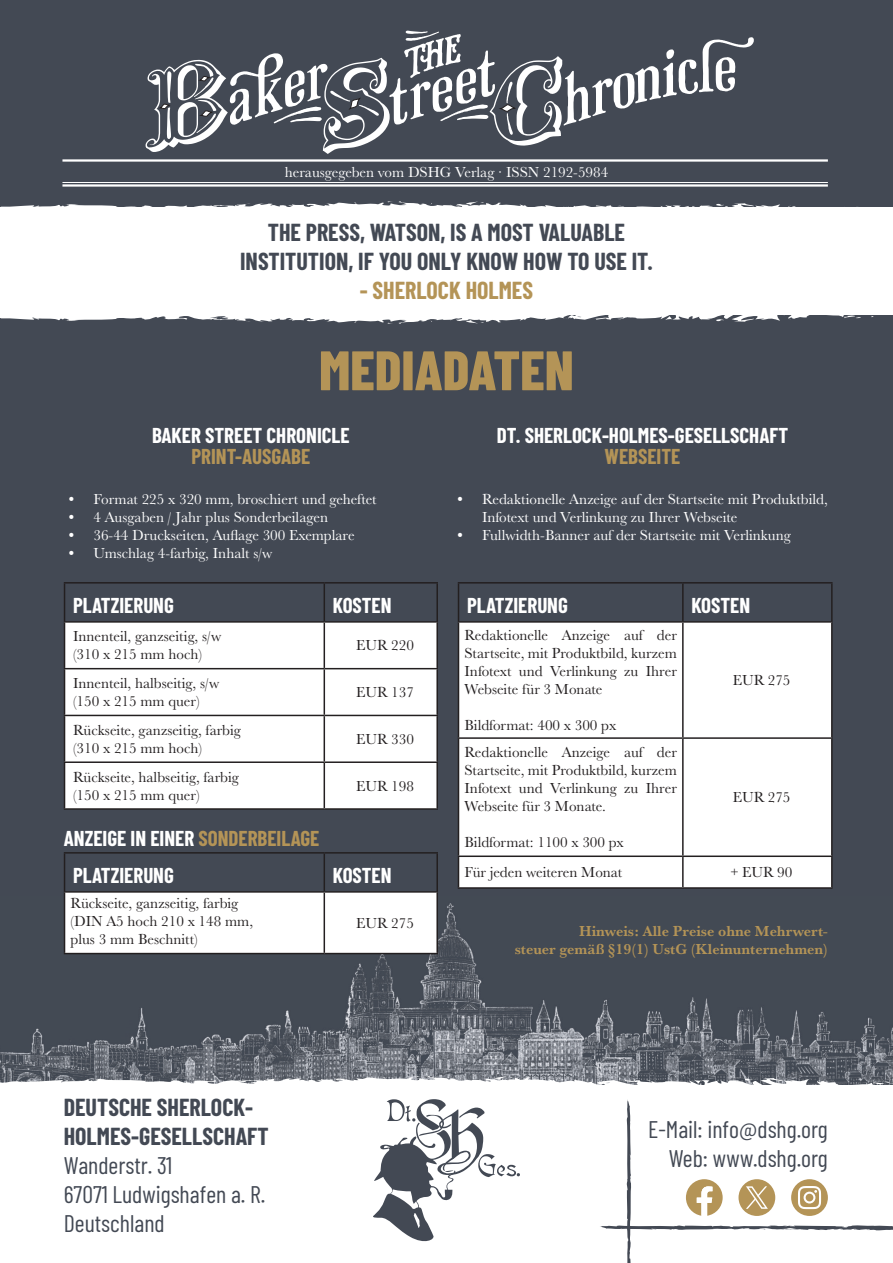
<style>
.page{position:relative;width:893px;height:1263px;background:#434954}
.page>*{position:absolute;margin:0;border:0;box-sizing:border-box;transform-origin:0 0}
.t1{font:800 55.5px "Barlow Condensed";color:#b49457}
.t2{font:700 24px/28.8px "Barlow Condensed";color:#434954}
.t3{font:24px/28.8px "Barlow Condensed";color:#434954;text-align:right}
.t4{font:700 24px "Barlow Condensed";color:#b49457}
.t5{font:700 21px/36.8px "Barlow Condensed";color:#fff}
.t6{font:700 21px "Barlow Condensed";color:#b49457}
.t7{font:15px/18px "Baskerville URW";color:#231f20}
.t8{font:15px/18px "Baskerville URW";color:#fff}
.t9{font:700 15px/18px "Baskerville URW";color:#b49457;text-align:right}
.s1{color:#b49457}
</style>
<div class="page">
<div style="left:0;top:207px;width:893px;height:108px;background:#fff"></div>
<img style="left:0;top:896px;width:893px;height:180px">
<hr style="left:62px;top:182px;width:766px;height:1px;background:#fff">
<hr style="left:62px;top:184px;width:766px;height:3px;background:#fff">
<hr style="left:62px;top:159px;width:766px;height:3px;background:#fff">
<svg style="left:0;top:315px;width:874px;height:9px"></svg>
<svg style="left:0;top:201px;width:858px;height:6px"></svg>
<svg style="left:146px;top:31px;width:608px;height:123px"></svg>
<svg style="left:65px;top:584px;width:259px;height:37px"></svg>
<div style="left:65px;top:623px;width:371px;height:185px;background:#fff"></div>
<hr style="left:64px;top:623px;width:1px;height:45px;background:#231f20">
<hr style="left:324px;top:623px;width:1px;height:45px;background:#231f20">
<hr style="left:436px;top:623px;width:2px;height:45px;background:#231f20">
<hr style="left:64px;top:668px;width:260px;height:1px;background:#231f20">
<hr style="left:64px;top:669px;width:1px;height:46px;background:#231f20">
<hr style="left:324px;top:668px;width:114px;height:1px;background:#231f20">
<hr style="left:324px;top:669px;width:1px;height:46px;background:#231f20">
<hr style="left:436px;top:669px;width:2px;height:46px;background:#231f20">
<hr style="left:64px;top:715px;width:260px;height:1px;background:#231f20">
<hr style="left:64px;top:716px;width:1px;height:45px;background:#231f20">
<hr style="left:324px;top:715px;width:114px;height:1px;background:#231f20">
<hr style="left:324px;top:716px;width:1px;height:45px;background:#231f20">
<hr style="left:436px;top:716px;width:2px;height:45px;background:#231f20">
<hr style="left:64px;top:761px;width:260px;height:2px;background:#231f20">
<hr style="left:64px;top:763px;width:1px;height:45px;background:#231f20">
<hr style="left:324px;top:761px;width:114px;height:2px;background:#231f20">
<hr style="left:324px;top:763px;width:1px;height:45px;background:#231f20">
<hr style="left:436px;top:763px;width:2px;height:45px;background:#231f20">
<hr style="left:64px;top:808px;width:260px;height:2px;background:#231f20">
<hr style="left:324px;top:808px;width:114px;height:2px;background:#231f20">
<hr style="left:64px;top:582px;width:260px;height:2px;background:#231f20">
<hr style="left:64px;top:584px;width:1px;height:37px;background:#231f20">
<hr style="left:324px;top:582px;width:114px;height:2px;background:#231f20">
<hr style="left:324px;top:584px;width:1px;height:37px;background:#231f20">
<hr style="left:436px;top:584px;width:2px;height:37px;background:#231f20">
<hr style="left:64px;top:621px;width:260px;height:2px;background:#231f20">
<hr style="left:324px;top:621px;width:114px;height:2px;background:#231f20">
<svg style="left:65px;top:854px;width:371px;height:99px"></svg>
<hr style="left:64px;top:893px;width:1px;height:60px;background:#231f20">
<hr style="left:324px;top:893px;width:1px;height:60px;background:#231f20">
<hr style="left:436px;top:893px;width:2px;height:60px;background:#231f20">
<hr style="left:64px;top:953px;width:260px;height:1px;background:#231f20">
<hr style="left:324px;top:953px;width:114px;height:1px;background:#231f20">
<hr style="left:64px;top:852px;width:260px;height:2px;background:#231f20">
<hr style="left:64px;top:854px;width:1px;height:37px;background:#231f20">
<hr style="left:324px;top:852px;width:114px;height:2px;background:#231f20">
<hr style="left:324px;top:854px;width:1px;height:37px;background:#231f20">
<hr style="left:436px;top:854px;width:2px;height:37px;background:#231f20">
<hr style="left:64px;top:891px;width:260px;height:2px;background:#231f20">
<hr style="left:324px;top:891px;width:114px;height:2px;background:#231f20">
<div style="left:459px;top:623px;width:372px;height:264px;background:#fff"></div>
<hr style="left:458px;top:623px;width:1px;height:114px;background:#231f20">
<hr style="left:682px;top:623px;width:2px;height:114px;background:#231f20">
<hr style="left:831px;top:623px;width:2px;height:114px;background:#231f20">
<hr style="left:458px;top:737px;width:225px;height:2px;background:#231f20">
<hr style="left:458px;top:739px;width:1px;height:116px;background:#231f20">
<hr style="left:683px;top:737px;width:150px;height:2px;background:#231f20">
<hr style="left:682px;top:739px;width:2px;height:116px;background:#231f20">
<hr style="left:831px;top:739px;width:2px;height:116px;background:#231f20">
<hr style="left:458px;top:855px;width:225px;height:2px;background:#231f20">
<hr style="left:458px;top:857px;width:1px;height:30px;background:#231f20">
<hr style="left:683px;top:855px;width:150px;height:2px;background:#231f20">
<hr style="left:682px;top:857px;width:2px;height:30px;background:#231f20">
<hr style="left:831px;top:857px;width:2px;height:30px;background:#231f20">
<hr style="left:458px;top:887px;width:225px;height:2px;background:#231f20">
<hr style="left:683px;top:887px;width:150px;height:2px;background:#231f20">
<hr style="left:458px;top:582px;width:225px;height:2px;background:#231f20">
<hr style="left:458px;top:584px;width:1px;height:37px;background:#231f20">
<hr style="left:683px;top:582px;width:150px;height:2px;background:#231f20">
<hr style="left:682px;top:584px;width:2px;height:37px;background:#231f20">
<hr style="left:831px;top:584px;width:2px;height:37px;background:#231f20">
<hr style="left:458px;top:621px;width:225px;height:2px;background:#231f20">
<hr style="left:683px;top:621px;width:150px;height:2px;background:#231f20">
<svg style="left:0;top:1076px;width:893px;height:187px;background:#f1f1f1"></svg>
<p class="t8" style="left:285px;top:162px;width:325px">herausgegeben vom DSHG Verlag · ISSN 2192-5984</p>
<h2 class="t2" style="left:240px;top:217px;width:414px;text-align:center">THE PRESS, WATSON, IS A MOST VALUABLE<br>INSTITUTION, IF YOU ONLY KNOW HOW TO USE IT.</h2>
<h2 class="t4" style="left:360px;top:273px;width:175px">- SHERLOCK HOLMES</h2>
<h1 class="t1" style="left:319px;top:331px;width:256px">MEDIADATEN</h1>
<h3 class="t5" style="left:152px;top:416px;width:199px">BAKER STREET CHRONICLE</h3>
<h3 class="t6" style="left:191px;top:441px;width:120px">PRINT-AUSGABE</h3>
<p class="t8" style="left:67px;top:490px;width:311px">• Format 225 x 320 mm, broschiert und geheftet</p>
<p class="t8" style="left:67px;top:508px;width:263px">• 4 Ausgaben / Jahr plus Sonderbeilagen</p>
<p class="t8" style="left:67px;top:526px;width:290px">• 36-44 Druckseiten, Auflage 300 Exemplare</p>
<p class="t8" style="left:67px;top:544px;width:207px">• Umschlag 4-farbig, Inhalt s/w</p>
<h3 class="t5" style="left:73px;top:586px;width:102px">PLATZIERUNG</h3>
<h3 class="t5" style="left:333px;top:586px;width:60px">KOSTEN</h3>
<p class="t7" style="left:73px;top:627px;width:150px">Innenteil, ganzseitig, s/w (310 x 215 mm hoch)</p>
<p class="t7" style="left:356px;top:636px;width:59px">EUR 220</p>
<p class="t7" style="left:73px;top:674px;width:148px">Innenteil, halbseitig, s/w (150 x 215 mm quer)</p>
<p class="t7" style="left:356px;top:683px;width:59px">EUR 137</p>
<p class="t7" style="left:73px;top:720px;width:169px">Rückseite, ganzseitig, farbig (310 x 215 mm hoch)</p>
<p class="t7" style="left:356px;top:729px;width:59px">EUR 330</p>
<p class="t7" style="left:73px;top:767px;width:167px">Rückseite, halbseitig, farbig (150 x 215 mm quer)</p>
<p class="t7" style="left:356px;top:776px;width:59px">EUR 198</p>
<h3 class="t5" style="left:73px;top:819px;width:248px;text-indent:-9px">ANZEIGE IN EINER <span class="s1">SONDERBEILAGE<br></span>PLATZIERUNG</h3>
<h3 class="t5" style="left:497px;top:416px;width:293px">DT. SHERLOCK-HOLMES-GESELLSCHAFT</h3>
<h3 class="t6" style="left:605px;top:441px;width:77px">WEBSEITE</h3>
<p class="t8" style="left:482px;top:490px;width:347px;text-indent:-27px">• Redaktionelle Anzeige auf der Startseite mit Produktbild,<br>Infotext und Verlinkung zu Ihrer Webseite</p>
<p class="t8" style="left:455px;top:526px;width:337px">• Fullwidth-Banner auf der Startseite mit Verlinkung</p>
<h3 class="t5" style="left:467px;top:586px;width:102px">PLATZIERUNG</h3>
<h3 class="t5" style="left:691px;top:586px;width:60px">KOSTEN</h3>
<p class="t7" style="left:464px;top:626px;width:214px;text-align:justify">Redaktionelle Anzeige auf der Startseite, mit Produktbild, kurzem Infotext und Verlinkung zu Ihrer Webseite für 3 Monate</p>
<p class="t7" style="left:464px;top:716px;width:153px">Bildformat: 400 x 300 px</p>
<p class="t7" style="left:733px;top:671px;width:59px">EUR 275</p>
<p class="t7" style="left:464px;top:743px;width:214px;text-align:justify">Redaktionelle Anzeige auf der Startseite, mit Produktbild, kurzem Infotext und Verlinkung zu Ihrer Webseite für 3 Monate.</p>
<p class="t7" style="left:464px;top:833px;width:161px">Bildformat: 1100 x 300 px</p>
<p class="t7" style="left:733px;top:788px;width:59px">EUR 275</p>
<p class="t7" style="left:464px;top:863px;width:159px">Für jeden weiteren Monat</p>
<p class="t7" style="left:731px;top:863px;width:63px">+ EUR 90</p>
<h3 class="t5" style="left:333px;top:856px;width:60px">KOSTEN</h3>
<p class="t7" style="left:71px;top:894px;width:184px">Rückseite, ganzseitig, farbig (DIN A5 hoch 210 x 148 mm, plus 3 mm Beschnitt)</p>
<h2 class="t2" style="left:64px;top:1092px;width:206px">DEUTSCHE SHERLOCK-<br>HOLMES-GESELLSCHAFT</h2>
<h2 class="t3" style="left:64px;top:1149px;width:203px;text-align:left">Wanderstr. 31<br>67071 Ludwigshafen a. R.<br>Deutschland</h2>
<p class="t7" style="left:356px;top:913px;width:59px">EUR 275</p>
<p class="t9" style="left:515px;top:922px;width:315px">Hinweis: Alle Preise ohne Mehrwert-<br>steuer gemäß §19(1) UstG (Kleinunternehmen)</p>
<h2 class="t3" style="left:648px;top:1113px;width:181px">E-Mail: info@dshg.org<br>Web: www.dshg.org</h2>
</div>
